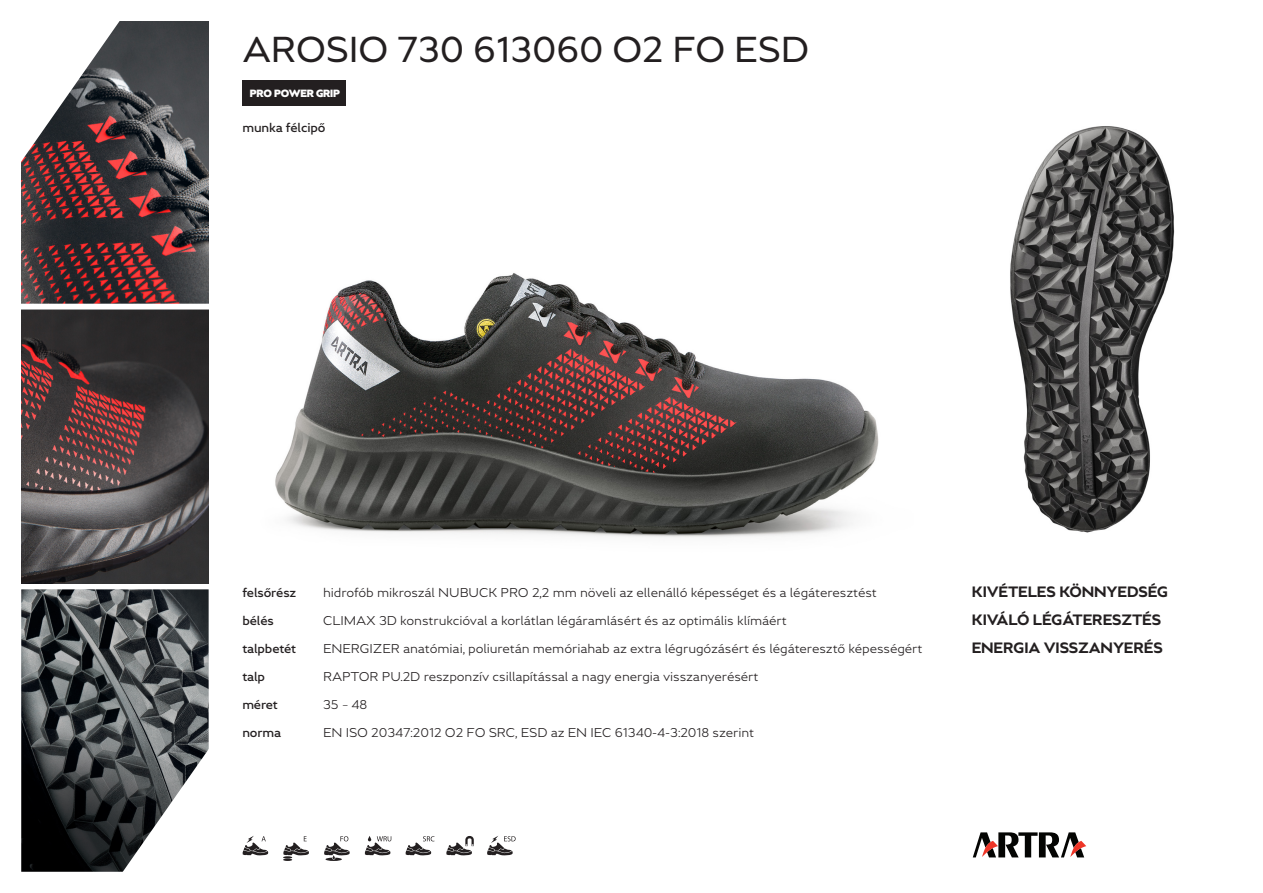
<style>
.page{position:relative;width:1263px;height:893px;background:#fff}
.page>*{position:absolute;margin:0;border:0;box-sizing:border-box;transform-origin:0 0}
.NAZOV{font:36px "Greenwich";letter-spacing:-.01em;color:#231f20}
.Benefit{font:700 15px "Greenwich";letter-spacing:-.01em;color:#231f20}
.popis{font:300 12.75px "Greenwich";letter-spacing:-.01em;color:#231f20}
.info{font:500 12.75px "Greenwich";letter-spacing:-.01em;color:#231f20}
.kategoria{font:500 12.75px "Greenwich";letter-spacing:-.01em;color:#231f20}
.t1{font:900 10.5px "Greenwich";letter-spacing:-.02em;color:#fff}
</style>
<div class="page">
<img style="left:21px;top:589px;width:188px;height:283px">
<img style="left:1010px;top:126px;width:165px;height:407px">
<img style="left:275px;top:273px;width:604px;height:265px">
<img style="left:21px;top:21px;width:188px;height:283px">
<img style="left:21px;top:310px;width:188px;height:273px">
<svg style="left:243px;top:836px;width:25px;height:19px"></svg>
<svg style="left:283px;top:836px;width:26px;height:25px"></svg>
<svg style="left:324px;top:836px;width:26px;height:25px"></svg>
<svg style="left:365px;top:836px;width:26px;height:19px"></svg>
<svg style="left:406px;top:836px;width:28px;height:19px"></svg>
<svg style="left:446px;top:836px;width:28px;height:19px"></svg>
<svg style="left:487px;top:836px;width:29px;height:19px"></svg>
<svg style="left:115px;top:738px;width:94px;height:134px"></svg>
<svg style="left:21px;top:21px;width:105px;height:150px"></svg>
<div style="left:242px;top:81px;width:104px;height:25px;background:#231f20"></div>
<svg style="left:973px;top:832px;width:113px;height:25px"></svg>
<p class="NAZOV" style="left:242px;top:28px;width:568px">AROSIO 730 613060 O2 FO ESD</p>
<p class="t1" style="left:250px;top:87px;width:92px">PRO POWER GRIP</p>
<p class="kategoria" style="left:242px;top:120px;width:85px">munka félcipő</p>
<p class="info" style="left:242px;top:584px;width:55px">felsőrész</p>
<p class="popis" style="left:323px;top:584px;width:555px">hidrofób mikroszál NUBUCK PRO 2,2 mm növeli az ellenálló képességet és a légáteresztést</p>
<p class="info" style="left:242px;top:612px;width:33px">bélés</p>
<p class="popis" style="left:323px;top:612px;width:465px">CLIMAX 3D konstrukcióval a korlátlan légáramlásért és az optimális klímáért</p>
<p class="info" style="left:242px;top:640px;width:55px">talpbetét</p>
<p class="popis" style="left:323px;top:640px;width:601px">ENERGIZER anatómiai, poliuretán memóriahab az extra légrugózásért és légáteresztő képességért</p>
<p class="info" style="left:242px;top:669px;width:24px">talp</p>
<p class="popis" style="left:323px;top:669px;width:437px">RAPTOR PU.2D reszponzív csillapítással a nagy energia visszanyerésért</p>
<p class="info" style="left:242px;top:697px;width:37px">méret</p>
<p class="popis" style="left:323px;top:697px;width:46px">35 – 48</p>
<p class="info" style="left:242px;top:725px;width:40px">norma</p>
<p class="popis" style="left:323px;top:725px;width:432px">EN ISO 20347:2012 O2 FO SRC, ESD az EN IEC 61340-4-3:2018 szerint</p>
<p class="Benefit" style="left:972px;top:582px;width:198px">KIVÉTELES KÖNNYEDSÉG</p>
<p class="Benefit" style="left:972px;top:611px;width:191px">KIVÁLÓ LÉGÁTERESZTÉS</p>
<p class="Benefit" style="left:972px;top:639px;width:193px">ENERGIA VISSZANYERÉS</p>
</div>
